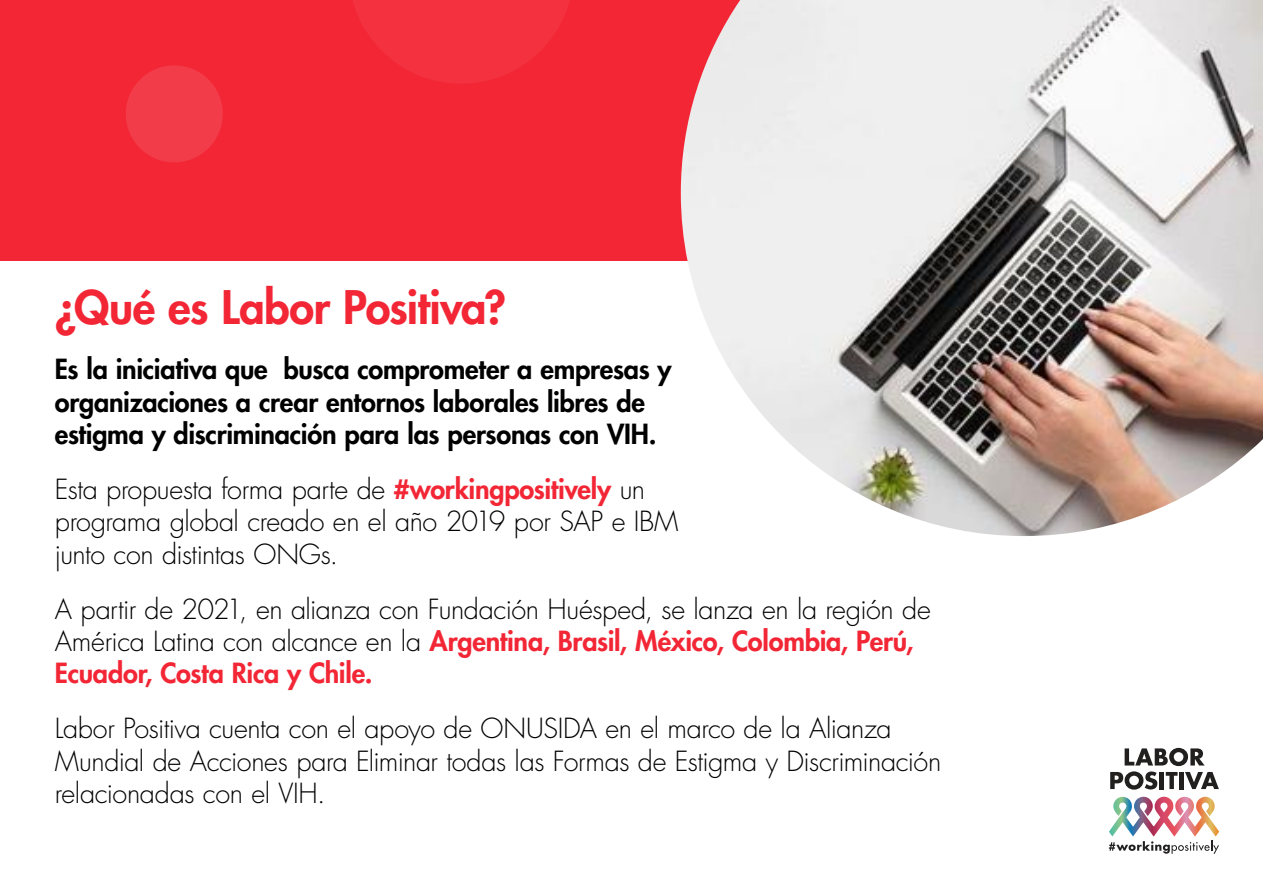
<style>
.page{position:relative;width:1263px;height:893px;background:#fff}
.page>*{position:absolute;margin:0;border:0;box-sizing:border-box;transform-origin:0 0}
.t1{font:800 45px "Futura Std";letter-spacing:-.015em;color:#f22635}
.t2{font:300 27px/32.4px "Futura Std";letter-spacing:-.015em;color:#000}
.t3{font:800 27px/32.4px "Futura Std";letter-spacing:-.01em;color:#000}
.s1{font-weight:800;color:#f22635}
</style>
<div class="page">
<div style="left:0;top:0;width:1263px;height:260px;background:#f22635"></div>
<img style="left:681px;top:0;width:582px;height:536px">
<svg style="left:353px;top:0;width:216px;height:83px"></svg>
<div style="left:126px;top:65px;width:97px;height:97px;background:#f33c49;border-radius:50%"></div>
<svg style="left:1110px;top:748px;width:109px;height:42px"></svg>
<img style="left:1109px;top:796px;width:110px;height:58px">
<h1 class="t1" style="left:55px;top:279px;width:453px">¿Qué es Labor Positiva?</h1>
<p class="t3" style="left:55px;top:353px;width:618px">Es la iniciativa que busca comprometer a empresas y organizaciones a crear entornos laborales libres de estigma y discriminación para las personas con VIH.</p>
<p class="t2" style="left:55px;top:474px;width:625px">Esta propuesta forma parte de <span class="s1">#workingpositively</span> un programa global creado en el año 2019 por SAP e IBM junto con distintas ONGs.</p>
<p class="t2" style="left:55px;top:593px;width:877px">A partir de 2021, en alianza con Fundación Huésped, se lanza en la región de<br>América Latina con alcance en la <span class="s1">Argentina, Brasil, México, Colombia, Perú,<br>Ecuador, Costa Rica y Chile.</span></p>
<p class="t2" style="left:55px;top:713px;width:888px">Labor Positiva cuenta con el apoyo de ONUSIDA en el marco de la Alianza<br>Mundial de Acciones para Eliminar todas las Formas de Estigma y Discriminación relacionadas con el VIH.</p>
</div>
